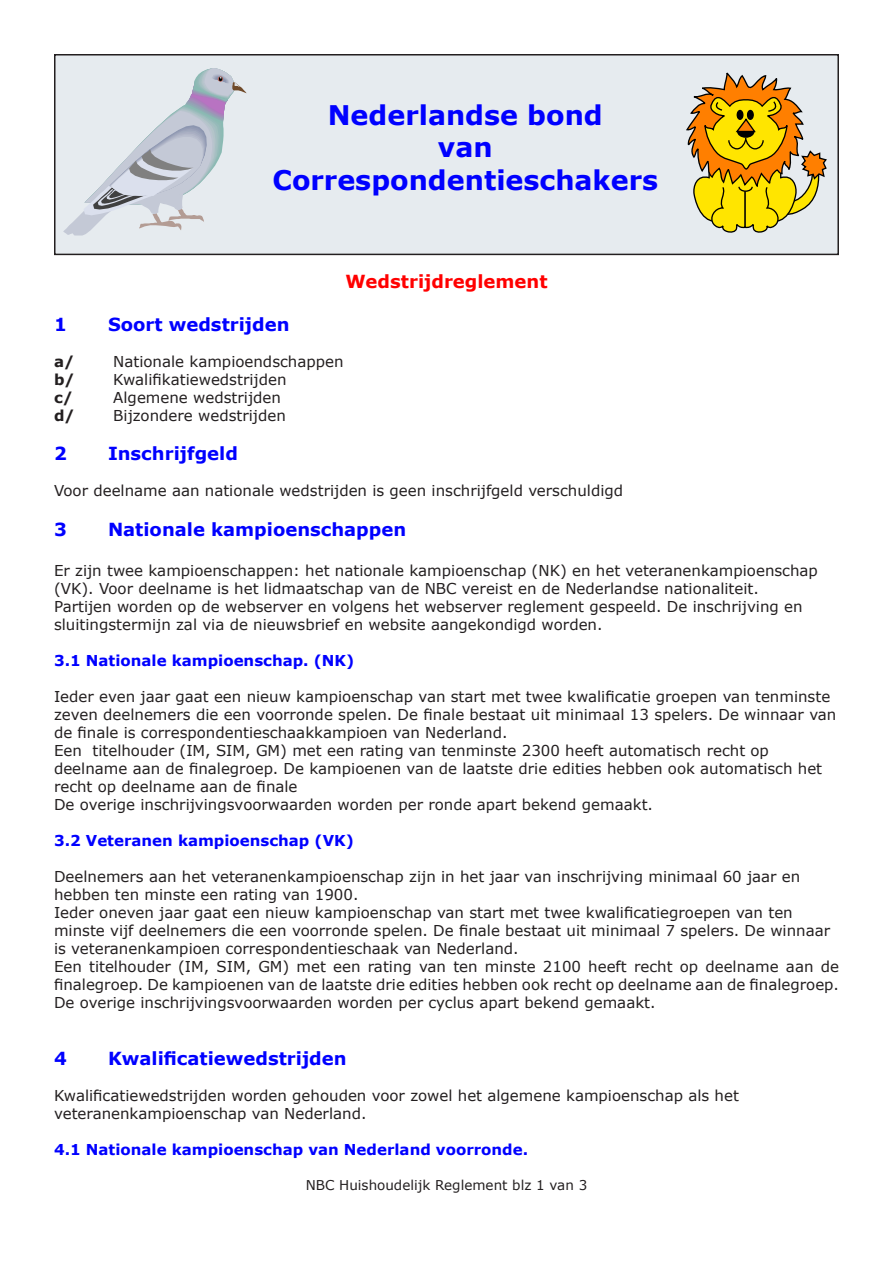
<style>
.page{position:relative;width:893px;height:1263px;background:#fff}
.page>*{position:absolute;margin:0;border:0;box-sizing:border-box;transform-origin:0 0}
.heading_1{font:700 27px/32.4px "Verdana";color:#00f;text-align:center}
.Normaal{font:700 18px "Verdana";color:#00f}
.Normaal-2{font:700 18px "Verdana";color:#f00}
.Normaal-3{font:15px/18px "Verdana";color:#231f20}
.Normaal-4{font:700 15px "Verdana";color:#00f}
.Normaal-5{font:700 15px "Verdana";color:#231f20}
.t1{font:13.5px "Verdana";color:#231f20}
</style>
<div class="page">
<div style="left:54px;top:54px;width:785px;height:201px;background:#e6ebef;border:2px solid #231f20"></div>
<svg style="left:63px;top:68px;width:184px;height:168px"></svg>
<svg style="left:686px;top:72px;width:141px;height:161px"></svg>
<div style="left:737px;top:110px;width:6px;height:9px;background:#000;border-radius:50%"></div>
<div style="left:737px;top:110px;width:6px;height:10px;border:1px solid #000;border-radius:50%"></div>
<div style="left:748px;top:110px;width:5px;height:9px;background:#000;border-radius:50%"></div>
<div style="left:747px;top:110px;width:7px;height:10px;border:1px solid #000;border-radius:50%"></div>
<p class="heading_1" style="left:328px;top:99px;width:277px">Nederlandse bond</p>
<p class="heading_1" style="left:272px;top:131px;width:387px">van<br>Correspondentieschakers</p>
<p class="Normaal-2" style="left:345px;top:269px;width:204px">Wedstrijdreglement</p>
<p class="Normaal" style="left:54px;top:313px;width:14px">1</p>
<p class="Normaal" style="left:108px;top:313px;width:183px">Soort wedstrijden</p>
<p class="Normaal-5" style="left:54px;top:352px;width:22px">a/</p>
<p class="Normaal-3" style="left:113px;top:353px;width:232px">Nationale kampioendschappen</p>
<p class="Normaal-5" style="left:54px;top:370px;width:22px">b/</p>
<p class="Normaal-3" style="left:113px;top:371px;width:175px">Kwalifikatiewedstrijden</p>
<p class="Normaal-5" style="left:54px;top:388px;width:21px">c/</p>
<p class="Normaal-3" style="left:113px;top:389px;width:169px">Algemene wedstrijden</p>
<p class="Normaal-5" style="left:54px;top:406px;width:22px">d/</p>
<p class="Normaal-3" style="left:113px;top:407px;width:174px">Bijzondere wedstrijden</p>
<p class="Normaal" style="left:54px;top:442px;width:14px">2</p>
<p class="Normaal" style="left:108px;top:442px;width:131px">Inschrijfgeld</p>
<p class="Normaal-3" style="left:54px;top:482px;width:571px">Voor deelname aan nationale wedstrijden is geen inschrijfgeld verschuldigd</p>
<p class="Normaal" style="left:54px;top:518px;width:14px">3</p>
<p class="Normaal" style="left:108px;top:518px;width:300px">Nationale kampioenschappen</p>
<p class="Normaal-3" style="left:54px;top:561px;width:765px">Er zijn twee kampioenschappen: het nationale kampioenschap (NK) en het veteranenkampioenschap (VK). Voor deelname is het lidmaatschap van de NBC vereist en de Nederlandse nationaliteit.<br>Partijen worden op de webserver en volgens het webserver reglement gespeeld. De inschrijving en sluitingstermijn zal via de nieuwsbrief en website aangekondigd worden.</p>
<p class="Normaal-4" style="left:54px;top:650px;width:302px">3.1 Nationale kampioenschap. (NK)</p>
<p class="Normaal-3" style="left:54px;top:687px;width:784px">Ieder even jaar gaat een nieuw kampioenschap van start met twee kwalificatie groepen van tenminste zeven deelnemers die een voorronde spelen. De finale bestaat uit minimaal 13 spelers. De winnaar van de finale is correspondentieschaakkampioen van Nederland.</p>
<p class="Normaal-3" style="left:54px;top:741px;width:770px">Een titelhouder (IM, SIM, GM) met een rating van tenminste 2300 heeft automatisch recht op deelname aan de finalegroep. De kampioenen van de laatste drie edities hebben ook automatisch het recht op deelname aan de finale</p>
<p class="Normaal-3" style="left:54px;top:795px;width:601px">De overige inschrijvingsvoorwaarden worden per ronde apart bekend gemaakt.</p>
<p class="Normaal-4" style="left:54px;top:830px;width:301px">3.2 Veteranen kampioenschap (VK)</p>
<p class="Normaal-3" style="left:54px;top:867px;width:748px">Deelnemers aan het veteranenkampioenschap zijn in het jaar van inschrijving minimaal 60 jaar en hebben ten minste een rating van 1900.</p>
<p class="Normaal-3" style="left:54px;top:903px;width:778px">Ieder oneven jaar gaat een nieuw kampioenschap van start met twee kwalificatiegroepen van ten minste vijf deelnemers die een voorronde spelen. De finale bestaat uit minimaal 7 spelers. De winnaar is veteranenkampioen correspondentieschaak van Nederland.</p>
<p class="Normaal-3" style="left:54px;top:957px;width:786px">Een titelhouder (IM, SIM, GM) met een rating van ten minste 2100 heeft recht op deelname aan de finalegroep. De kampioenen van de laatste drie edities hebben ook recht op deelname aan de finalegroep.</p>
<p class="Normaal-3" style="left:54px;top:993px;width:603px">De overige inschrijvingsvoorwaarden worden per cyclus apart bekend gemaakt.</p>
<p class="Normaal" style="left:54px;top:1047px;width:14px">4</p>
<p class="Normaal" style="left:108px;top:1047px;width:240px">Kwalificatiewedstrijden</p>
<p class="Normaal-3" style="left:54px;top:1087px;width:686px">Kwalificatiewedstrijden worden gehouden voor zowel het algemene kampioenschap als het veteranenkampioenschap van Nederland.</p>
<p class="Normaal-4" style="left:54px;top:1140px;width:476px">4.1 Nationale kampioenschap van Nederland voorronde.</p>
<p class="t1" style="left:306px;top:1177px;width:283px">NBC Huishoudelijk Reglement blz 1 van 3</p>
</div>
